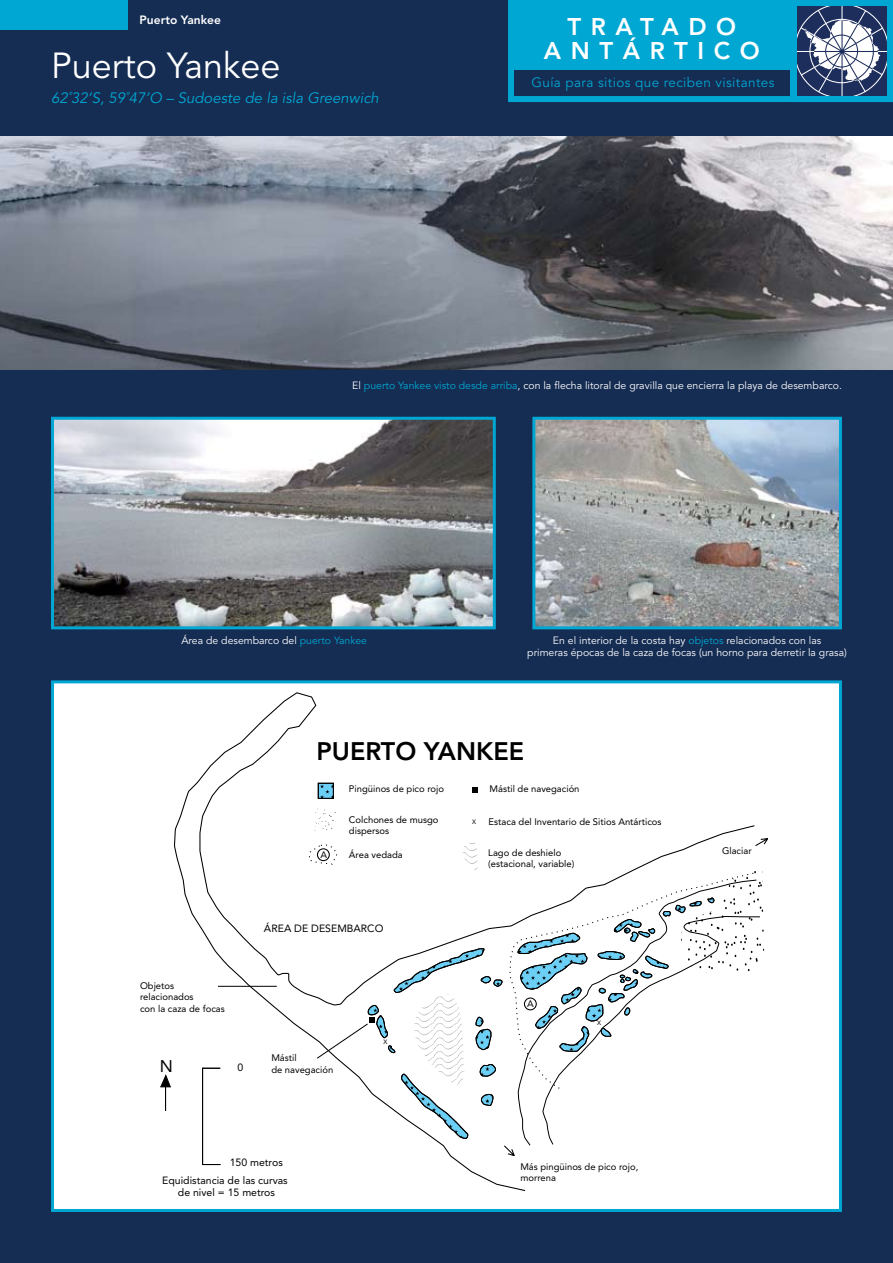
<style>
.page{position:relative;width:893px;height:1263px;background:#152c53}
.page>*{position:absolute;margin:0;border:0;box-sizing:border-box;transform-origin:0 0}
.t1{font:36px "Avenir";color:#fff}
.t2{font:800 25.2px "Avenir";color:#000}
.t3{font:800 24px/24px "Avenir";letter-spacing:.4em;color:#fff;text-align:center}
.t4{font:16.8px "Avenir";color:#000}
.t5{font:italic 15px "Avenir";color:#00a7d2}
.t6{font:13.5px "Avenir";letter-spacing:.03em;color:#00a7d2}
.t7{font:800 12px "Avenir";color:#fff}
.t8{font:10.5px/12.6px "Avenir";color:#fff;text-align:center}
.t9{font:10.5px/12.6px "Avenir";color:#000;text-align:center}
.t10{font:9.45px/11.4px "Avenir";color:#000}
.t11{font:6.3px "Avenir";color:#000}
.s1{color:#00a7d2}
</style>
<div class="page">
<div style="left:53px;top:682px;width:787px;height:528px;background:#fff"></div>
<svg style="left:174px;top:692px;width:581px;height:499px"></svg>
<svg style="left:202px;top:1164px;width:18px;height:1px"></svg>
<svg style="left:203px;top:1068px;width:17px;height:1px"></svg>
<svg style="left:160px;top:1074px;width:11px;height:37px"></svg>
<hr style="left:202px;top:1068px;width:1px;height:96px;background:#000">
<svg style="left:472px;top:787px;width:6px;height:6px"></svg>
<svg style="left:308px;top:843px;width:30px;height:22px"></svg>
<div style="left:317px;top:848px;width:13px;height:13px;border:1px solid #000;border-radius:50%"></div>
<svg style="left:503px;top:837px;width:265px;height:323px"></svg>
<svg style="left:509px;top:872px;width:246px;height:218px"></svg>
<svg style="left:462px;top:841px;width:16px;height:29px"></svg>
<svg style="left:315px;top:809px;width:21px;height:22px"></svg>
<svg style="left:517px;top:861px;width:249px;height:191px"></svg>
<svg style="left:317px;top:948px;width:186px;height:191px"></svg>
<svg style="left:320px;top:785px;width:12px;height:12px"></svg>
<div style="left:318px;top:783px;width:16px;height:16px;border:1px solid #000"></div>
<div style="left:51px;top:680px;width:791px;height:532px;border:3px solid #00a7d2"></div>
<div style="left:0;top:0;width:128px;height:30px;background:#00a7d2"></div>
<img style="left:0;top:136px;width:893px;height:234px">
<img style="left:55px;top:421px;width:437px;height:204px">
<div style="left:51px;top:417px;width:445px;height:212px;border:3px solid #00a7d2"></div>
<img style="left:536px;top:421px;width:302px;height:204px">
<div style="left:532px;top:417px;width:310px;height:212px;border:3px solid #00a7d2"></div>
<svg style="left:508px;top:0;width:385px;height:102px"></svg>
<p class="t7" style="left:140px;top:12px;width:83px">Puerto Yankee</p>
<h1 class="t1" style="left:51px;top:45px;width:231px">Puerto Yankee</h1>
<h3 class="t5" style="left:51px;top:89px;width:329px">62˚32’S, 59˚47’O – Sudoeste de la isla Greenwich</h3>
<h3 class="t3" style="left:544px;top:15px;width:217px">TRATADO<br>ANTÁRTICO</h3>
<h3 class="t6" style="left:531px;top:74px;width:245px">Guía para sitios que reciben visitantes</h3>
<p class="t8" style="left:352px;top:379px;width:491px">El <span class="s1">puerto Yankee visto desde arriba</span>, con la flecha litoral de gravilla que encierra la playa de desembarco.</p>
<p class="t8" style="left:181px;top:634px;width:187px">Área de desembarco del <span class="s1">puerto Yankee</span></p>
<p class="t8" style="left:527px;top:634px;width:321px">En el interior de la costa hay <span class="s1">objetos</span> relacionados con las<br>primeras épocas de la caza de focas (un horno para derretir la grasa)</p>
<h2 class="t2" style="left:316px;top:736px;width:209px">PUERTO YANKEE</h2>
<p class="t10" style="left:349px;top:783px;width:97px">Pingüinos de pico rojo</p>
<p class="t10" style="left:490px;top:783px;width:91px">Mástil de navegación</p>
<p class="t10" style="left:349px;top:814px;width:91px">Colchones de musgo dispersos</p>
<p class="t10" style="left:320px;top:848px;width:8px">A</p>
<p class="t10" style="left:349px;top:849px;width:55px">Área vedada</p>
<p class="t10" style="left:140px;top:980px;width:86px">Objetos relacionados<br>con la caza de focas</p>
<h3 class="t4" style="left:160px;top:1056px;width:15px">N</h3>
<p class="t9" style="left:238px;top:1061px;width:7px">0</p>
<p class="t9" style="left:264px;top:922px;width:121px">ÁREA DE DESEMBARCO</p>
<p class="t10" style="left:271px;top:1052px;width:63px">Mástil<br>de navegación</p>
<p class="t11" style="left:383px;top:1038px;width:5px">X</p>
<p class="t9" style="left:230px;top:1156px;width:55px">150 metros</p>
<p class="t9" style="left:162px;top:1174px;width:127px">Equidistancia de las curvas de nivel = 15 metros</p>
<p class="t11" style="left:472px;top:819px;width:5px">X</p>
<p class="t10" style="left:489px;top:816px;width:175px">Estaca del Inventario de Sitios Antárticos</p>
<p class="t10" style="left:488px;top:847px;width:88px">Lago de deshielo (estacional, variable)</p>
<p class="t10" style="left:527px;top:998px;width:8px">A</p>
<p class="t11" style="left:597px;top:1019px;width:5px">X</p>
<p class="t10" style="left:520px;top:1161px;width:120px">Más pingüinos de pico rojo, morrena</p>
<p class="t10" style="left:722px;top:845px;width:31px">Glaciar</p>
</div>
